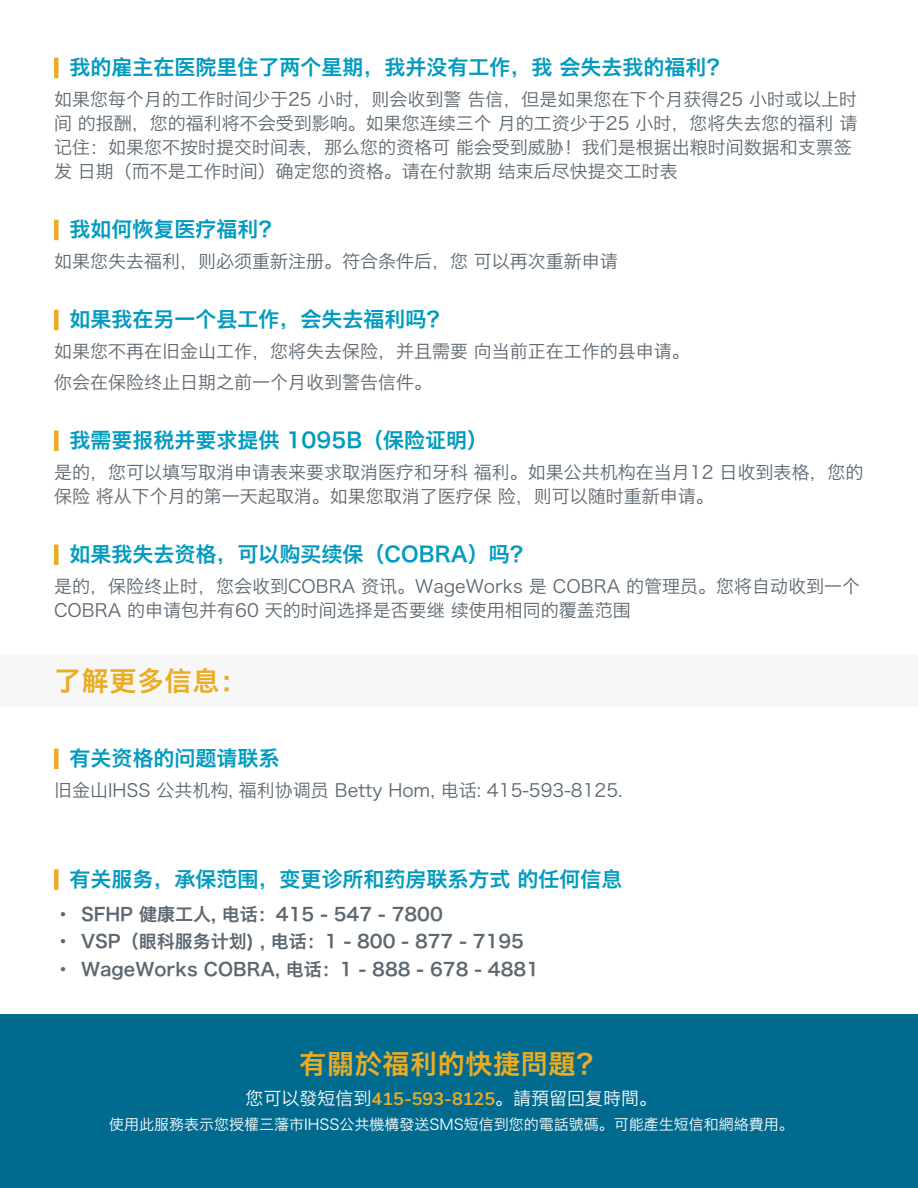
<style>
.page{position:relative;width:918px;height:1188px;background:#fff}
.page>*{position:absolute;margin:0;border:0;box-sizing:border-box;transform-origin:0 0}
.t1{font:27px "Hiragino Sans GB W6";letter-spacing:.025em;color:#ebab22}
.t2{font:21px "Hiragino Sans GB W6";color:#009bbf}
.t3{font:18px/24px "Hiragino Sans GB W3";color:#5d6770}
.t4{font:18px "Hiragino Sans GB W6";color:#5d6770}
.t5{font:18px "Hiragino Sans GB W3";color:#fff}
.t6{font:15px "Hiragino Sans GB W3";color:#fff}
.s1{font-family:"Nunito";font-weight:700;color:#ebab22}
</style>
<div class="page">
<div style="left:0;top:1014px;width:918px;height:174px;background:#006a8f"></div>
<hr style="left:54px;top:58px;width:4px;height:20px;background:#ebab22">
<hr style="left:54px;top:220px;width:4px;height:20px;background:#ebab22">
<hr style="left:54px;top:310px;width:4px;height:20px;background:#ebab22">
<hr style="left:54px;top:431px;width:4px;height:20px;background:#ebab22">
<hr style="left:54px;top:545px;width:4px;height:20px;background:#ebab22">
<div style="left:0;top:655px;width:918px;height:52px;background:#f7f7f8"></div>
<hr style="left:54px;top:749px;width:4px;height:20px;background:#ebab22">
<hr style="left:54px;top:869px;width:4px;height:21px;background:#ebab22">
<p class="t2" style="left:70px;top:54px;width:659px">我的雇主在医院里住了两个星期，我并没有工作，我 会失去我的福利？</p>
<p class="t3" style="left:54px;top:87px;width:805px">如果您每个月的工作时间少于25 小时，则会收到警 告信，但是如果您在下个月获得25 小时或以上时间 的报酬，您的福利将不会受到影响。如果您连续三个 月的工资少于25 小时，您将失去您的福利 请记住：如果您不按时提交时间表，那么您的资格可 能会受到威胁！我们是根据出粮时间数据和支票签发 日期（而不是工作时间）确定您的资格。请在付款期 结束后尽快提交工时表</p>
<p class="t2" style="left:70px;top:216px;width:211px">我如何恢复医疗福利？</p>
<p class="t3" style="left:54px;top:249px;width:565px">如果您失去福利，则必须重新注册。符合条件后，您 可以再次重新申请</p>
<p class="t2" style="left:70px;top:306px;width:379px">如果我在另一个县工作，会失去福利吗？</p>
<p class="t3" style="left:54px;top:336px;width:637px;line-height:30.8px">如果您不再在旧金山工作，您将失去保险，并且需要 向当前正在工作的县申请。你会在保险终止日期之前一个月收到警告信件。</p>
<p class="t2" style="left:70px;top:426px;width:420px">我需要报税并要求提供 1095B（保险证明）</p>
<p class="t3" style="left:54px;top:460px;width:811px">是的，您可以填写取消申请表来要求取消医疗和牙科 福利。如果公共机构在当月12 日收到表格，您的保险 将从下个月的第一天起取消。如果您取消了医疗保 险，则可以随时重新申请。</p>
<p class="t2" style="left:70px;top:540px;width:463px">如果我失去资格，可以购买续保（COBRA）吗？</p>
<p class="t3" style="left:54px;top:574px;width:808px">是的，保险终止时，您会收到COBRA 资讯。WageWorks 是 COBRA 的管理员。您将自动收到一个<br>COBRA 的申请包并有60 天的时间选择是否要继 续使用相同的覆盖范围</p>
<h1 class="t1" style="left:54px;top:664px;width:195px">了解更多信息：</h1>
<p class="t2" style="left:70px;top:744px;width:211px">有关资格的问题请联系</p>
<p class="t3" style="left:54px;top:778px;width:570px">旧金山IHSS 公共机构, 福利协调员 Betty Hom, 电话: 415-593-8125.</p>
<p class="t2" style="left:70px;top:865px;width:554px">有关服务，承保范围，变更诊所和药房联系方式 的任何信息</p>
<p class="t4" style="left:54px;top:902px;width:390px">• SFHP 健康工人, 电话：415 - 547 - 7800</p>
<p class="t4" style="left:54px;top:930px;width:472px">• VSP（眼科服务计划) , 电话：1 - 800 - 877 - 7195</p>
<p class="t4" style="left:54px;top:958px;width:487px">• WageWorks COBRA, 电话：1 - 888 - 678 - 4881</p>
<h1 class="t1" style="left:300px;top:1046px;width:305px">有關於福利的快捷問題？</h1>
<p class="t5" style="left:246px;top:1087px;width:413px">您可以發短信到<span class="s1">415-593-8125</span>。請預留回复時間。</p>
<p class="t6" style="left:109px;top:1115px;width:686px">使用此服務表示您授權三藩市IHSS公共機構發送SMS短信到您的電話號碼。可能產生短信和網絡費用。</p>
</div>
